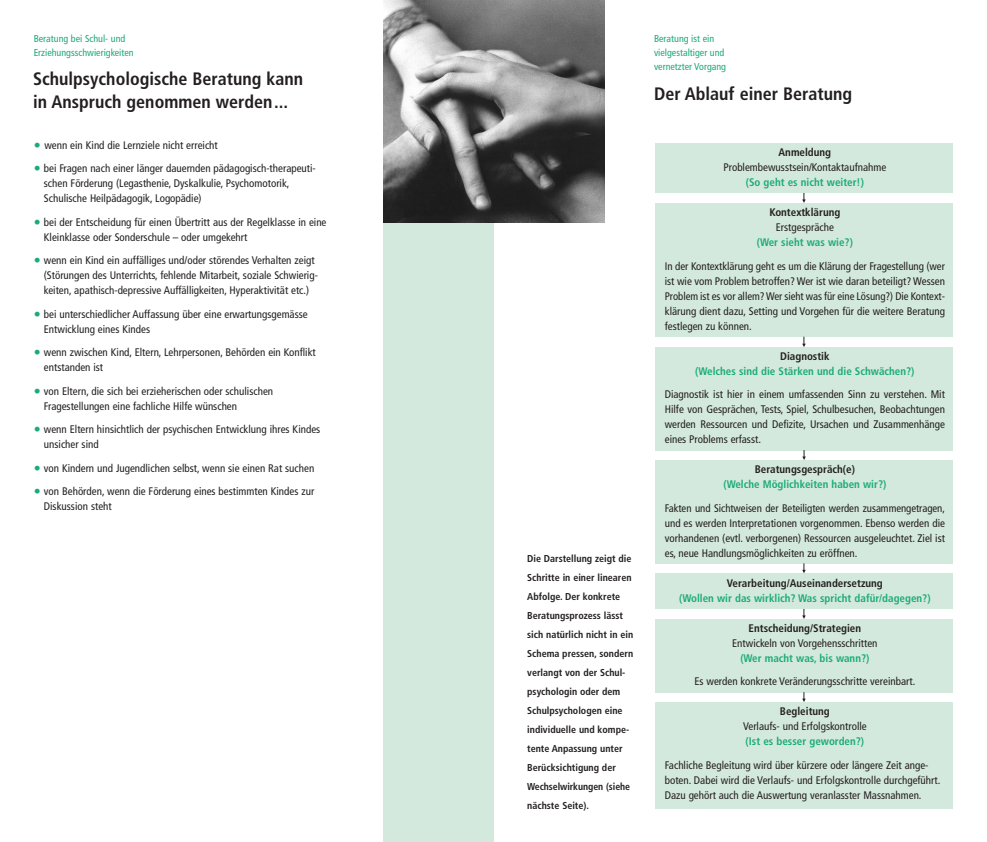
<style>
.page{position:relative;width:987px;height:842px;background:#fff}
.page>*{position:absolute;margin:0;border:0;box-sizing:border-box;transform-origin:0 0}
.t1{font:700 condensed 18px/23px "Frutiger";color:#231f20}
.t2{font:condensed 11px/15px "Frutiger";color:#231f20}
.t3{font:700 condensed 11px "Frutiger";color:#1bab7a}
.t4{font:700 condensed 11px "Frutiger";color:#231f20}
.t5{font:700 condensed 10px/19px "Frutiger";color:#231f20}
.t6{font:condensed 10px/14px "Frutiger";color:#1bab7a}
.s1{font-size:14px;color:#1bab7a}
</style>
<div class="page">
<div style="left:655px;top:702px;width:298px;height:106px;background:#d4e9dd"></div>
<div style="left:655px;top:619px;width:298px;height:73px;background:#d4e9dd"></div>
<div style="left:655px;top:573px;width:298px;height:36px;background:#d4e9dd"></div>
<div style="left:655px;top:460px;width:298px;height:103px;background:#d4e9dd"></div>
<div style="left:655px;top:347px;width:298px;height:103px;background:#d4e9dd"></div>
<div style="left:655px;top:203px;width:298px;height:134px;background:#d4e9dd"></div>
<div style="left:655px;top:143px;width:298px;height:50px;background:#d4e9dd"></div>
<div style="left:383px;top:222px;width:110px;height:620px;background:#d4e9dd"></div>
<img style="left:383px;top:1px;width:221px;height:222px">
<svg style="left:802px;top:193px;width:3px;height:10px"></svg>
<svg style="left:802px;top:692px;width:3px;height:10px"></svg>
<svg style="left:802px;top:609px;width:3px;height:10px"></svg>
<svg style="left:802px;top:337px;width:3px;height:10px"></svg>
<svg style="left:802px;top:563px;width:3px;height:10px"></svg>
<svg style="left:802px;top:450px;width:3px;height:10px"></svg>
<p class="t6" style="left:34px;top:32px;width:101px">Beratung bei Schul- und<br>Erziehungsschwierigkeiten</p>
<h1 class="t1" style="left:33px;top:68px;width:271px">Schulpsychologische Beratung kann in Anspruch genommen werden...</h1>
<p class="t2" style="left:34px;top:138px;width:186px"><span class="s1">•</span> wenn ein Kind die Lernziele nicht erreicht</p>
<p class="t2" style="left:44px;top:162px;width:273px;text-indent:-10px"><span class="s1">•</span> bei Fragen nach einer länger dauernden pädagogisch-therapeuti&shy;schen Förderung (Legasthenie, Dyskalkulie, Psychomotorik,<br>Schulische Heilpädagogik, Logopädie)</p>
<p class="t2" style="left:44px;top:215px;width:284px;text-indent:-10px"><span class="s1">•</span> bei der Entscheidung für einen Übertritt aus der Regelklasse in eine<br>Kleinklasse oder Sonderschule – oder umgekehrt</p>
<p class="t2" style="left:44px;top:254px;width:275px;text-indent:-10px"><span class="s1">•</span> wenn ein Kind ein auffälliges und/oder störendes Verhalten zeigt (Störungen des Unterrichts, fehlende Mitarbeit, soziale Schwierig&shy;keiten, apathisch-depressive Auffälligkeiten, Hyperaktivität etc.)</p>
<p class="t2" style="left:44px;top:307px;width:265px;text-indent:-10px"><span class="s1">•</span> bei unterschiedlicher Auffassung über eine erwartungsgemässe<br>Entwicklung eines Kindes</p>
<p class="t2" style="left:44px;top:346px;width:273px;text-indent:-10px"><span class="s1">•</span> wenn zwischen Kind, Eltern, Lehrpersonen, Behörden ein Konflikt entstanden ist</p>
<p class="t2" style="left:44px;top:384px;width:231px;text-indent:-10px"><span class="s1">•</span> von Eltern, die sich bei erzieherischen oder schulischen<br>Fragestellungen eine fachliche Hilfe wünschen</p>
<p class="t2" style="left:44px;top:423px;width:278px;text-indent:-10px"><span class="s1">•</span> wenn Eltern hinsichtlich der psychischen Entwicklung ihres Kindes unsicher sind</p>
<p class="t2" style="left:34px;top:461px;width:282px"><span class="s1">•</span> von Kindern und Jugendlichen selbst, wenn sie einen Rat suchen</p>
<p class="t2" style="left:44px;top:485px;width:272px;text-indent:-10px"><span class="s1">•</span> von Behörden, wenn die Förderung eines bestimmten Kindes zur<br>Diskussion steht</p>
<p class="t5" style="left:527px;top:550px;width:107px">Die Darstellung zeigt die<br>Schritte in einer linearen<br>Abfolge. Der konkrete<br>Beratungsprozess lässt sich natürlich nicht in ein<br>Schema pressen, sondern verlangt von der Schul&shy;psychologin oder dem<br>Schulpsychologen eine individuelle und kompe&shy;tente Anpassung unter<br>Berücksichtigung der<br>Wechselwirkungen (siehe nächste Seite).</p>
<p class="t6" style="left:654px;top:32px;width:74px">Beratung ist ein vielgestaltiger und vernetzter Vorgang</p>
<h1 class="t1" style="left:654px;top:83px;width:199px">Der Ablauf einer Beratung</h1>
<p class="t4" style="left:778px;top:148px;width:54px">Anmeldung</p>
<p class="t2" style="left:723px;top:161px;width:164px">Problembewusstsein/Kontaktaufnahme</p>
<p class="t3" style="left:745px;top:178px;width:120px">(So geht es nicht weiter!)</p>
<p class="t4" style="left:769px;top:208px;width:72px">Kontextklärung</p>
<p class="t2" style="left:775px;top:221px;width:60px">Erstgespräche</p>
<p class="t3" style="left:756px;top:238px;width:98px">(Wer sieht was wie?)</p>
<p class="t2" style="left:664px;top:259px;width:282px;text-align:justify">In der Kontextklärung geht es um die Klärung der Fragestellung (wer ist wie vom Problem betroffen? Wer ist wie daran beteiligt? Wessen Problem ist es vor allem? Wer sieht was für eine Lösung?) Die Kontext&shy;klärung dient dazu, Setting und Vorgehen für die weitere Beratung festlegen zu können.</p>
<p class="t4" style="left:780px;top:351px;width:51px">Diagnostik</p>
<p class="t3" style="left:695px;top:366px;width:221px">(Welches sind die Stärken und die Schwächen?)</p>
<p class="t2" style="left:664px;top:388px;width:282px;text-align:justify">Diagnostik ist hier in einem umfassenden Sinn zu verstehen. Mit Hilfe von Gesprächen, Tests, Spiel, Schulbesuchen, Beobachtungen werden Ressourcen und Defizite, Ursachen und Zusammenhänge eines Problems erfasst.</p>
<p class="t4" style="left:754px;top:465px;width:102px">Beratungsgespräch(e)</p>
<p class="t3" style="left:723px;top:480px;width:164px">(Welche Möglichkeiten haben wir?)</p>
<p class="t2" style="left:664px;top:501px;width:282px;text-align:justify">Fakten und Sichtweisen der Beteiligten werden zusammengetragen, und es werden Interpretationen vorgenommen. Ebenso werden die vorhandenen (evtl. verborgenen) Ressourcen ausgeleuchtet. Ziel ist es, neue Handlungsmöglichkeiten zu eröffnen.</p>
<p class="t4" style="left:727px;top:578px;width:157px">Verarbeitung/Auseinandersetzung</p>
<p class="t3" style="left:679px;top:593px;width:253px">(Wollen wir das wirklich? Was spricht dafür/dagegen?)</p>
<p class="t4" style="left:748px;top:623px;width:114px">Entscheidung/Strategien</p>
<p class="t2" style="left:732px;top:636px;width:147px">Entwickeln von Vorgehensschritten</p>
<p class="t3" style="left:740px;top:653px;width:130px">(Wer macht was, bis wann?)</p>
<p class="t2" style="left:694px;top:675px;width:222px">Es werden konkrete Veränderungsschritte vereinbart.</p>
<p class="t4" style="left:779px;top:707px;width:51px">Begleitung</p>
<p class="t2" style="left:743px;top:720px;width:125px">Verlaufs- und Erfolgskontrolle</p>
<p class="t3" style="left:745px;top:737px;width:120px">(Ist es besser geworden?)</p>
<p class="t2" style="left:664px;top:758px;width:277px">Fachliche Begleitung wird über kürzere oder längere Zeit ange&shy;boten. Dabei wird die Verlaufs- und Erfolgskontrolle durchgeführt.<br>Dazu gehört auch die Auswertung veranlasster Massnahmen.</p>
</div>
